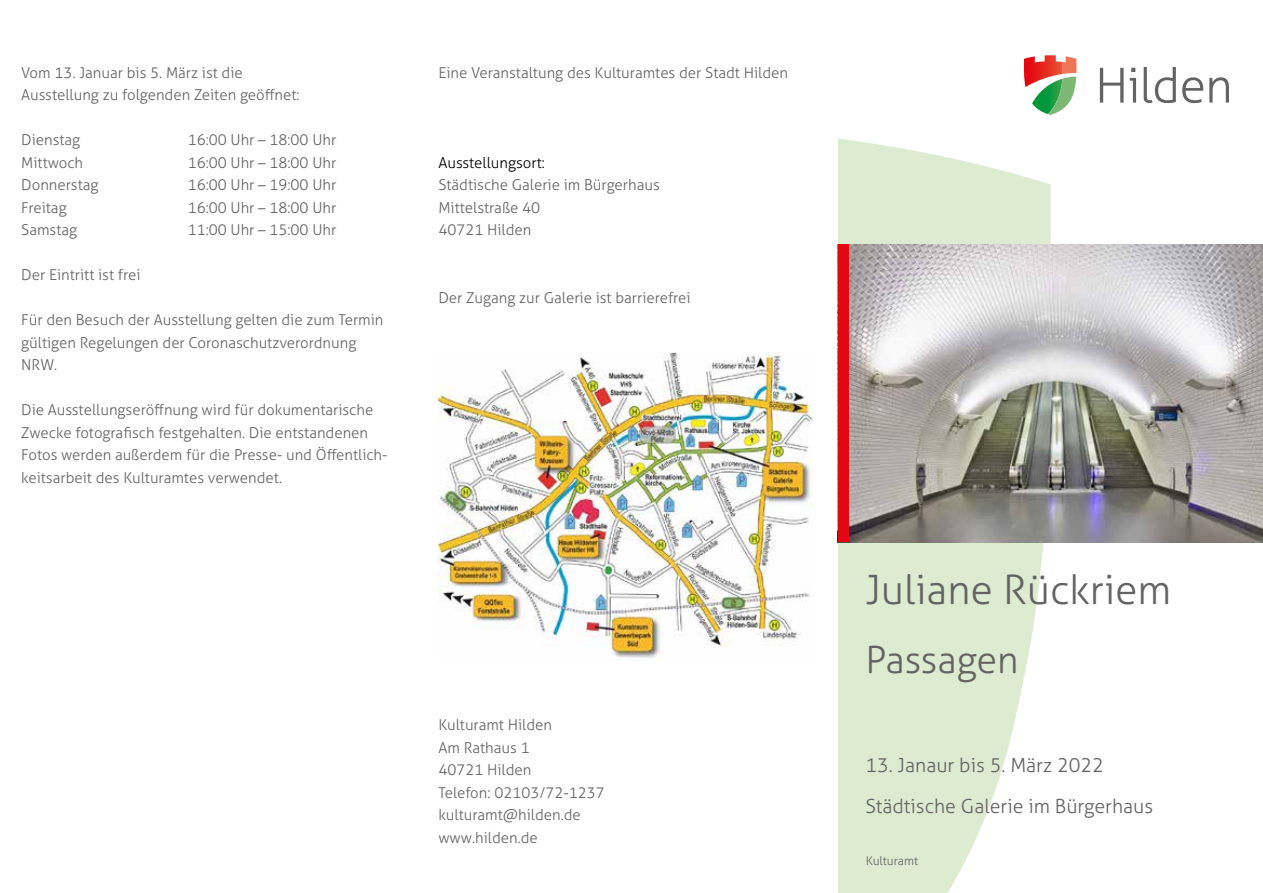
<style>
.page{position:relative;width:1263px;height:893px;background:#fff}
.page>*{position:absolute;margin:0;border:0;box-sizing:border-box;transform-origin:0 0}
.t1{font:300 40.5px "Aller";color:#646363}
.t2{font:300 37.5px "Aller";color:#646363}
.t3{font:300 19.5px/41.5px "Aller";color:#646363}
.t4{font:300 15px/22.5px "Aller";color:#646363}
.t5{font:300 15px "Aller";color:#000}
.t6{font:300 12px "Aller";color:#646363}
</style>
<div class="page">
<svg style="left:1100px;top:67px;width:129px;height:36px"></svg>
<svg style="left:1023px;top:55px;width:53px;height:60px"></svg>
<svg style="left:838px;top:138px;width:213px;height:755px;fill:#ddebd0"></svg>
<img style="left:438px;top:352px;width:374px;height:308px">
<img style="left:848px;top:244px;width:415px;height:298px">
<div style="left:838px;top:244px;width:10px;height:298px;background:#e30613"></div>
<p class="t4" style="left:21px;top:61px;width:280px">Vom 13. Januar bis 5. März ist die<br>Ausstellung zu folgenden Zeiten geöffnet:</p>
<p class="t4" style="left:21px;top:129px;width:61px">Dienstag</p>
<p class="t4" style="left:188px;top:129px;width:150px">16:00 Uhr – 18:00 Uhr</p>
<p class="t4" style="left:21px;top:151px;width:63px">Mittwoch</p>
<p class="t4" style="left:188px;top:151px;width:150px">16:00 Uhr – 18:00 Uhr</p>
<p class="t4" style="left:21px;top:174px;width:79px">Donnerstag</p>
<p class="t4" style="left:188px;top:174px;width:150px">16:00 Uhr – 19:00 Uhr</p>
<p class="t4" style="left:21px;top:196px;width:47px">Freitag</p>
<p class="t4" style="left:188px;top:196px;width:150px">16:00 Uhr – 18:00 Uhr</p>
<p class="t4" style="left:21px;top:219px;width:57px">Samstag</p>
<p class="t4" style="left:188px;top:219px;width:150px">11:00 Uhr – 15:00 Uhr</p>
<p class="t4" style="left:21px;top:264px;width:121px">Der Eintritt ist frei</p>
<p class="t4" style="left:21px;top:309px;width:364px">Für den Besuch der Ausstellung gelten die zum Termin gültigen Regelungen der Coronaschutzverordnung<br>NRW.</p>
<p class="t4" style="left:21px;top:399px;width:368px">Die Ausstellungseröffnung wird für dokumentarische Zwecke fotografisch festgehalten. Die entstandenen Fotos werden außerdem für die Presse- und Öffentlich&shy;keitsarbeit des Kulturamtes verwendet.</p>
<p class="t4" style="left:438px;top:61px;width:351px">Eine Veranstaltung des Kulturamtes der Stadt Hilden</p>
<p class="t5" style="left:438px;top:153px;width:108px">Ausstellungsort:</p>
<p class="t4" style="left:438px;top:174px;width:223px">Städtische Galerie im Bürgerhaus<br>Mittelstraße 40<br>40721 Hilden</p>
<p class="t4" style="left:438px;top:286px;width:254px">Der Zugang zur Galerie ist barrierefrei</p>
<p class="t4" style="left:438px;top:714px;width:168px">Kulturamt Hilden<br>Am Rathaus 1<br>40721 Hilden<br>Telefon: 02103/72-1237 kulturamt@hilden.de www.hilden.de</p>
<h1 class="t1" style="left:865px;top:565px;width:308px">Juliane Rückriem</h1>
<h2 class="t2" style="left:865px;top:637px;width:155px">Passagen</h2>
<h3 class="t3" style="left:865px;top:744px;width:289px">13. Janaur bis 5. März 2022<br>Städtische Galerie im Bürgerhaus</h3>
<p class="t6" style="left:866px;top:854px;width:54px">Kulturamt</p>
</div>
